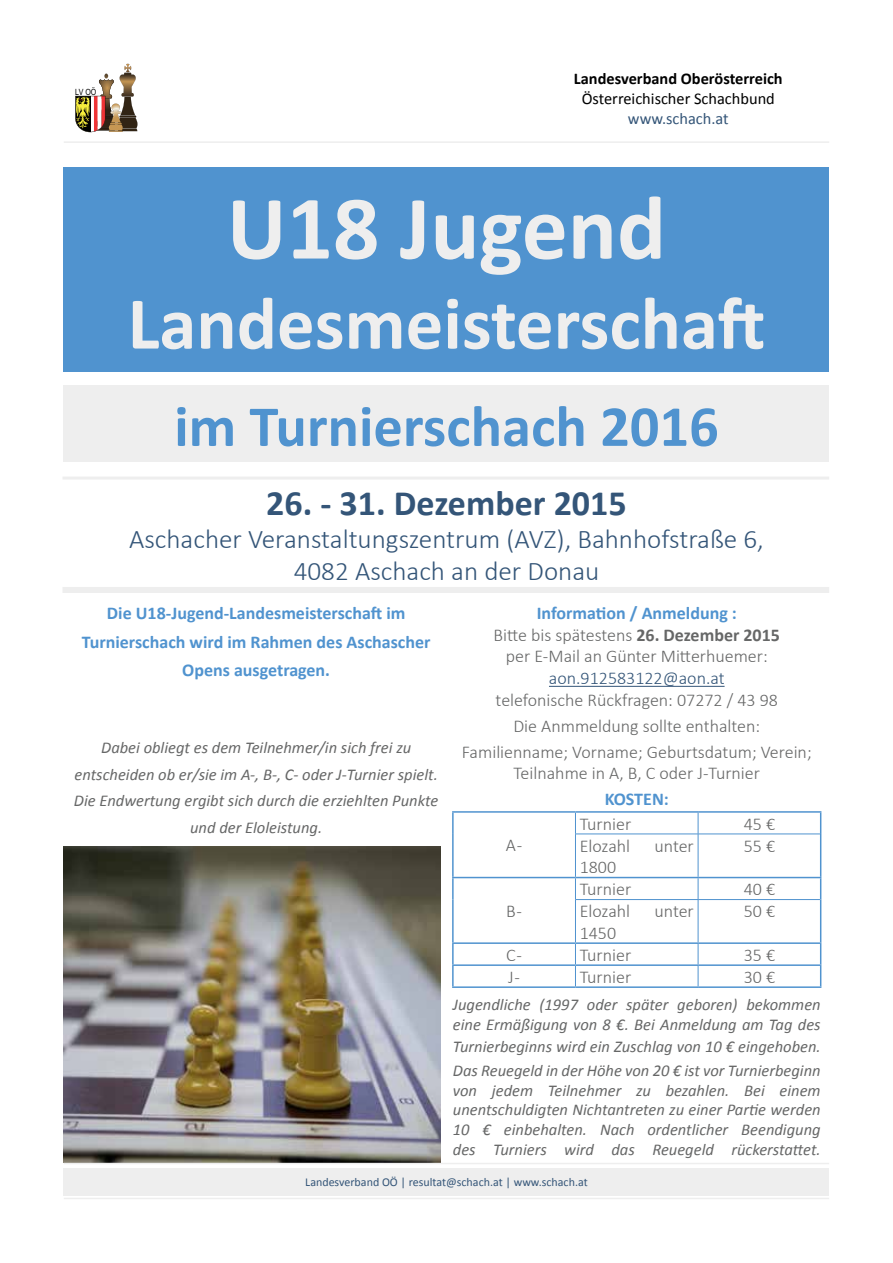
<style>
.page{position:relative;width:893px;height:1263px;background:#fff}
.page>*{position:absolute;margin:0;border:0;box-sizing:border-box;transform-origin:0 0}
.t1{font:700 91.5px "Calibri";color:#eee}
.t2{font:700 75px "Calibri";color:#eee}
.t3{font:700 58.5px "Calibri";color:#5093cf}
.t4{font:700 35.7px "Calibri";color:#345578}
.t5{font:300 27px/32.4px "Calibri";color:#345578;text-align:center}
.t6{font:300 18px/21.6px "Calibri";color:#666767;text-align:center}
.t7{font:700 18px/28.3px "Calibri";color:#5093cf;text-align:center}
.t8{font:300 18px "Calibri";color:#345578}
.t9{font:italic 16.5px/19.8px "Calibri";color:#666767}
.t10{font:700 16.35px "Calibri";color:#000}
.t11{font:16.35px "Calibri";color:#000}
.t12{font:16.35px "Calibri";color:#345578}
.t13{font:12px "Calibri";color:#345578}
.t14{font:8.55px "Arial Narrow";color:#000}
.s1{font-weight:700;color:#5093cf}
.s2{font-weight:700}
</style>
<div class="page">
<img style="left:64px;top:846px;width:376px;height:317px">
<hr style="left:64px;top:141px;width:765px;height:2px;background:#eee">
<svg style="left:75px;top:64px;width:62px;height:68px"></svg>
<hr style="left:64px;top:1198px;width:765px;height:1px;background:#eee">
<div style="left:64px;top:1168px;width:765px;height:27px;background:#eee"></div>
<hr style="left:64px;top:1163px;width:765px;height:1px;background:#eee">
<hr style="left:63px;top:476px;width:766px;height:3px;background:#eee">
<div style="left:63px;top:587px;width:766px;height:6px;background:#eee"></div>
<hr style="left:549px;top:686px;width:176px;height:1px;background:#345578">
<hr style="left:452px;top:813px;width:2px;height:21px;background:#5093cf">
<hr style="left:452px;top:834px;width:2px;height:43px;background:#5093cf">
<hr style="left:452px;top:811px;width:123px;height:2px;background:#5093cf">
<svg style="left:575px;top:813px;width:1px;height:21px"></svg>
<hr style="left:575px;top:811px;width:123px;height:2px;background:#5093cf">
<svg style="left:698px;top:813px;width:1px;height:21px"></svg>
<hr style="left:698px;top:811px;width:123px;height:2px;background:#5093cf">
<svg style="left:820px;top:813px;width:1px;height:21px"></svg>
<hr style="left:575px;top:834px;width:1px;height:43px;background:#5093cf">
<hr style="left:575px;top:834px;width:123px;height:1px;background:#5093cf">
<hr style="left:698px;top:834px;width:1px;height:43px;background:#5093cf">
<hr style="left:698px;top:834px;width:122px;height:1px;background:#5093cf">
<hr style="left:820px;top:834px;width:1px;height:43px;background:#5093cf">
<hr style="left:452px;top:878px;width:2px;height:21px;background:#5093cf">
<hr style="left:452px;top:899px;width:2px;height:43px;background:#5093cf">
<hr style="left:452px;top:877px;width:123px;height:1px;background:#5093cf">
<svg style="left:575px;top:878px;width:1px;height:21px"></svg>
<hr style="left:575px;top:877px;width:123px;height:1px;background:#5093cf">
<svg style="left:698px;top:878px;width:1px;height:21px"></svg>
<hr style="left:698px;top:877px;width:123px;height:1px;background:#5093cf">
<svg style="left:820px;top:878px;width:1px;height:21px"></svg>
<hr style="left:575px;top:900px;width:1px;height:42px;background:#5093cf">
<hr style="left:575px;top:899px;width:123px;height:1px;background:#5093cf">
<hr style="left:698px;top:900px;width:1px;height:42px;background:#5093cf">
<hr style="left:698px;top:899px;width:122px;height:1px;background:#5093cf">
<hr style="left:820px;top:899px;width:1px;height:43px;background:#5093cf">
<hr style="left:452px;top:944px;width:2px;height:20px;background:#5093cf">
<hr style="left:452px;top:942px;width:123px;height:2px;background:#5093cf">
<hr style="left:575px;top:942px;width:123px;height:2px;background:#5093cf">
<hr style="left:698px;top:942px;width:123px;height:2px;background:#5093cf">
<hr style="left:452px;top:966px;width:2px;height:20px;background:#5093cf">
<hr style="left:452px;top:964px;width:123px;height:2px;background:#5093cf">
<hr style="left:452px;top:986px;width:123px;height:2px;background:#5093cf">
<svg style="left:575px;top:944px;width:1px;height:42px"></svg>
<hr style="left:575px;top:964px;width:123px;height:2px;background:#5093cf">
<hr style="left:575px;top:986px;width:123px;height:2px;background:#5093cf">
<svg style="left:698px;top:944px;width:1px;height:42px"></svg>
<hr style="left:698px;top:964px;width:123px;height:2px;background:#5093cf">
<svg style="left:820px;top:944px;width:1px;height:42px"></svg>
<hr style="left:698px;top:986px;width:123px;height:2px;background:#5093cf">
<div style="left:64px;top:167px;width:765px;height:204px;background:#5093cf"></div>
<div style="left:64px;top:386px;width:765px;height:76px;background:#eee"></div>
<p class="t14" style="left:75px;top:86px;width:23px">LV OÖ</p>
<p class="t10" style="left:574px;top:67px;width:210px">Landesverband Oberösterreich</p>
<p class="t11" style="left:582px;top:87px;width:195px">Österreichischer Schachbund</p>
<p class="t12" style="left:628px;top:107px;width:102px">www.schach.at</p>
<h1 class="t1" style="left:227px;top:163px;width:441px">U18 Jugend</h1>
<h2 class="t2" style="left:128px;top:271px;width:639px">Landesmeisterschaft</h2>
<h3 class="t3" style="left:174px;top:385px;width:546px">im Turnierschach 2016</h3>
<h3 class="t4" style="left:266px;top:478px;width:362px">26. - 31. Dezember 2015</h3>
<h3 class="t5" style="left:129px;top:522px;width:636px">Aschacher Veranstaltungszentrum (AVZ), Bahnhofstraße 6,<br>4082 Aschach an der Donau</h3>
<p class="t7" style="left:82px;top:598px;width:350px">Die U18-Jugend-Landesmeisterschaft im<br>Turnierschach wird im Rahmen des Aschascher<br>Opens ausgetragen.</p>
<p class="t6" style="left:493px;top:602px;width:288px"><span class="s1">Information / Anmeldung :<br></span>Bitte bis spätestens <span class="s2">26. Dezember 2015 </span>per E-Mail an Günter Mitterhuemer:</p>
<p class="t8" style="left:549px;top:667px;width:177px">aon.912583122@aon.at</p>
<p class="t6" style="left:462px;top:686px;width:351px;line-height:26px">telefonische Rückfragen: 07272 / 43 98<br>Die Anmmeldung sollte enthalten:<br>Familienname; Vorname; Geburtsdatum; Verein;</p>
<p class="t6" style="left:514px;top:762px;width:248px">Teilnahme in A, B, C oder J-Turnier</p>
<p class="t7" style="left:605px;top:784px;width:66px">KOSTEN:</p>
<p class="t6" style="left:506px;top:834px;width:18px">A -</p>
<p class="t9" style="left:74px;top:733px;width:366px;line-height:26.5px;text-align:center">Dabei obliegt es dem Teilnehmer/in sich frei zu entscheiden ob er/sie im A-, B-, C- oder J-Turnier spielt.<br>Die Endwertung ergibt sich durch die erziehlten Punkte und der Eloleistung.</p>
<p class="t6" style="left:580px;top:813px;width:53px">Turnier</p>
<p class="t6" style="left:744px;top:813px;width:33px">45 €</p>
<p class="t6" style="left:580px;top:835px;width:52px">Elozahl</p>
<p class="t6" style="left:654px;top:835px;width:41px">unter</p>
<p class="t6" style="left:580px;top:856px;width:38px">1800</p>
<p class="t6" style="left:744px;top:835px;width:33px">55 €</p>
<p class="t6" style="left:506px;top:900px;width:17px">B -</p>
<p class="t6" style="left:580px;top:878px;width:53px">Turnier</p>
<p class="t6" style="left:744px;top:878px;width:33px">40 €</p>
<p class="t6" style="left:580px;top:900px;width:52px">Elozahl</p>
<p class="t6" style="left:654px;top:900px;width:41px">unter</p>
<p class="t6" style="left:580px;top:922px;width:38px">1450</p>
<p class="t6" style="left:744px;top:900px;width:33px">50 €</p>
<p class="t6" style="left:506px;top:944px;width:17px">C -</p>
<p class="t6" style="left:580px;top:944px;width:53px">Turnier</p>
<p class="t6" style="left:744px;top:944px;width:33px">35 €</p>
<p class="t6" style="left:508px;top:966px;width:13px">J -</p>
<p class="t6" style="left:580px;top:966px;width:53px">Turnier</p>
<p class="t6" style="left:744px;top:966px;width:33px">30 €</p>
<p class="t9" style="left:453px;top:994px;width:369px">Jugendliche (1997 oder später geboren) bekommen eine Ermäßigung von 8 €. Bei Anmeldung am Tag des</p>
<p class="t9" style="left:453px;top:1033px;width:369px;line-height:24.2px">Turnierbeginns wird ein Zuschlag von 10 € eingehoben.<br>Das Reuegeld in der Höhe von 20 € ist vor Turnierbeginn</p>
<p class="t9" style="left:453px;top:1079px;width:369px;text-align:justify">von jedem Teilnehmer zu bezahlen. Bei einem unentschuldigten Nichtantreten zu einer Partie werden 10 € einbehalten. Nach ordentlicher Beendigung des Turniers wird das Reuegeld rückerstattet.</p>
<p class="t13" style="left:305px;top:1174px;width:284px">Landesverband OÖ | resultat@schach.at | www.schach.at</p>
</div>
